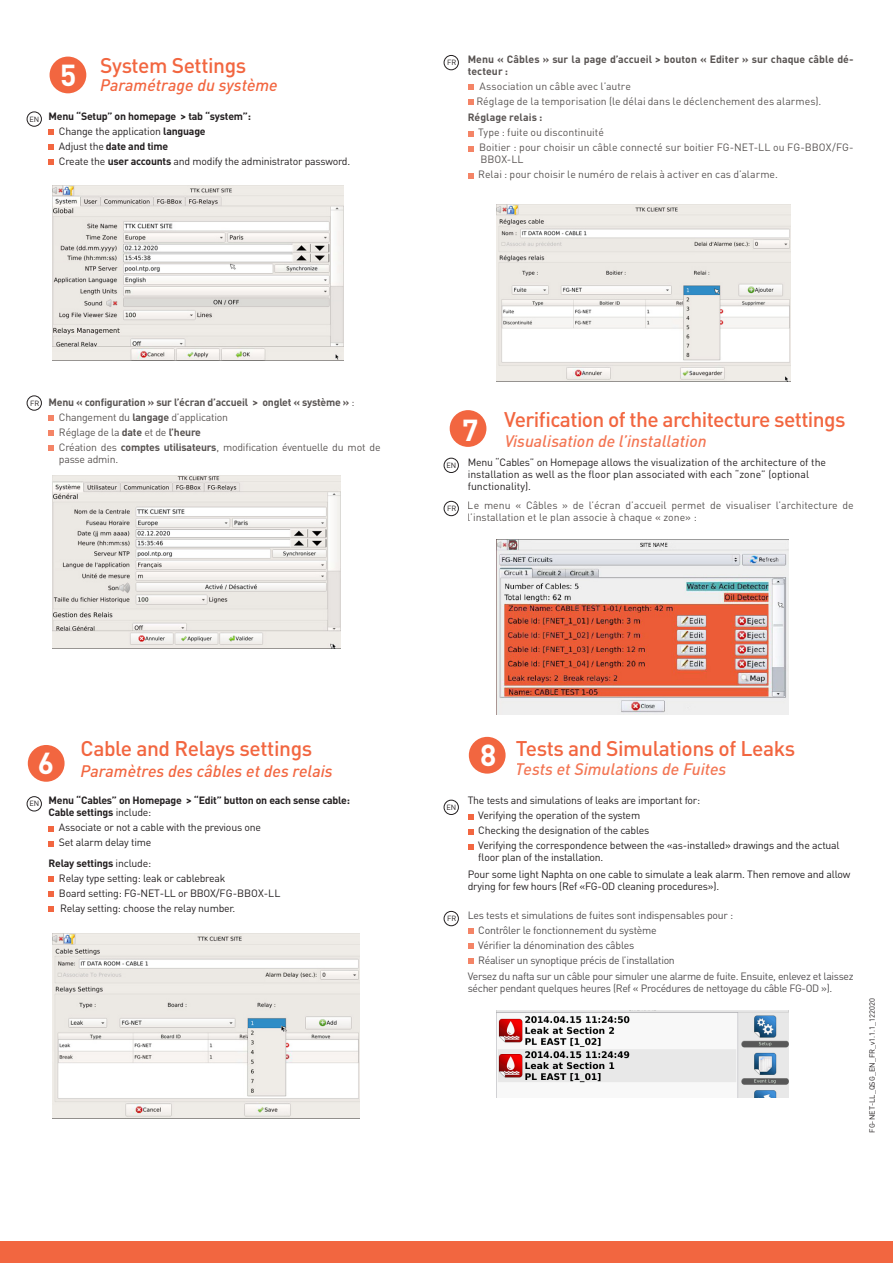
<style>
.page{position:relative;width:893px;height:1263px;background:#fff}
.page>*{position:absolute;margin:0;border:0;box-sizing:border-box;transform-origin:0 0}
.t1{font:700 30px "DINOT";color:#fff}
.titre_de_chapitre{font:500 21px "DINOT";letter-spacing:-.02em;color:#f26640}
.t2{font:italic 500 16.5px "DINOT";color:#f26640}
.t3{font:10.5px/12px "DINOT";letter-spacing:-.02em;color:#231f20}
.t4{font:10.5px/15px "DINOT";color:#2e2826}
.t5{font:700 10.5px/15px "DINOT";letter-spacing:-.02em;color:#2e2826}
.t6{font:700 10.5px "DINOT";letter-spacing:-.02em;color:#231f20}
.t7{font:10.5px/12px "DINOT";color:#231f20}
.t8{font:700 10.5px/12px "DINOT";color:#2e2826}
.t9{font:10.5px "DINOT";letter-spacing:-.02em;color:#2e2826}
.t10{font:7.5px "DINOT";color:#231f20}
.s1{font-weight:700}
.s2{font-weight:400}
</style>
<div class="page">
<div style="left:50px;top:57px;width:36px;height:36px;background:#f26640;border-radius:50%"></div>
<div style="left:0;top:1242px;width:893px;height:21px;background:#f26640"></div>
<svg style="left:48px;top:129px;width:6px;height:6px"></svg>
<svg style="left:48px;top:144px;width:6px;height:6px"></svg>
<svg style="left:48px;top:159px;width:6px;height:6px"></svg>
<svg style="left:48px;top:416px;width:6px;height:5px"></svg>
<svg style="left:48px;top:431px;width:6px;height:5px"></svg>
<svg style="left:48px;top:446px;width:6px;height:5px"></svg>
<div style="left:27px;top:396px;width:15px;height:14px;border:1px solid #231f20;border-radius:50%"></div>
<div style="left:27px;top:112px;width:15px;height:15px;border:1px solid #231f20;border-radius:50%"></div>
<svg style="left:48px;top:826px;width:6px;height:5px"></svg>
<svg style="left:48px;top:841px;width:6px;height:5px"></svg>
<svg style="left:48px;top:876px;width:6px;height:6px"></svg>
<svg style="left:48px;top:891px;width:6px;height:6px"></svg>
<svg style="left:48px;top:906px;width:6px;height:6px"></svg>
<img style="left:52px;top:186px;width:291px;height:174px">
<div style="left:450px;top:410px;width:36px;height:37px;background:#f26640;border-radius:50%"></div>
<div style="left:444px;top:501px;width:15px;height:15px;border:1px solid #231f20;border-radius:50%"></div>
<div style="left:444px;top:458px;width:15px;height:15px;border:1px solid #231f20;border-radius:50%"></div>
<img style="left:497px;top:540px;width:291px;height:175px">
<div style="left:469px;top:737px;width:37px;height:37px;background:#f26640;border-radius:50%"></div>
<svg style="left:468px;top:814px;width:5px;height:5px"></svg>
<svg style="left:468px;top:829px;width:5px;height:5px"></svg>
<svg style="left:468px;top:844px;width:5px;height:5px"></svg>
<svg style="left:468px;top:928px;width:5px;height:6px"></svg>
<svg style="left:468px;top:943px;width:5px;height:6px"></svg>
<svg style="left:468px;top:958px;width:5px;height:6px"></svg>
<div style="left:444px;top:911px;width:15px;height:15px;border:1px solid #231f20;border-radius:50%"></div>
<div style="left:444px;top:800px;width:15px;height:15px;border:1px solid #231f20;border-radius:50%"></div>
<img style="left:497px;top:1011px;width:291px;height:86px">
<div style="left:28px;top:745px;width:37px;height:37px;background:#f26640;border-radius:50%"></div>
<svg style="left:468px;top:85px;width:5px;height:5px"></svg>
<svg style="left:468px;top:100px;width:5px;height:5px"></svg>
<svg style="left:468px;top:131px;width:5px;height:5px"></svg>
<svg style="left:468px;top:146px;width:5px;height:5px"></svg>
<svg style="left:468px;top:173px;width:5px;height:5px"></svg>
<div style="left:444px;top:55px;width:15px;height:15px;border:1px solid #231f20;border-radius:50%"></div>
<div style="left:27px;top:796px;width:15px;height:15px;border:1px solid #231f20;border-radius:50%"></div>
<img style="left:52px;top:934px;width:307px;height:184px">
<img style="left:497px;top:204px;width:294px;height:177px">
<img style="left:52px;top:476px;width:288px;height:173px">
<p class="t10" style="left:29px;top:114px;width:11px">EN</p>
<p class="titre_de_chapitre" style="left:100px;top:51px;width:148px">System Settings</p>
<p class="t2" style="left:100px;top:75px;width:179px">Paramétrage du système</p>
<p class="t1" style="left:60px;top:54px;width:18px">5</p>
<p class="t6" style="left:48px;top:109px;width:204px">Menu “Setup” on homepage &gt; tab “system”:</p>
<p class="t3" style="left:59px;top:124px;width:148px">Change the application <span class="s1">language</span></p>
<p class="t6" style="left:59px;top:139px;width:111px"><span class="s2">Adjust the</span> date and time</p>
<p class="t3" style="left:59px;top:154px;width:293px">Create the <span class="s1">user accounts</span> and modify the administrator password.</p>
<p class="t10" style="left:447px;top:57px;width:11px">FR</p>
<p class="t8" style="left:468px;top:53px;width:387px">Menu « Câbles » sur la page d’accueil &gt; bouton « Editer » sur chaque câble dé&shy;tecteur :</p>
<p class="t4" style="left:476px;top:78px;width:347px">Association un câble avec l’autre<br>Réglage de la temporisation (le délai dans le déclenchement des alarmes).</p>
<p class="t8" style="left:468px;top:111px;width:76px">Réglage relais :</p>
<p class="t4" style="left:478px;top:125px;width:377px">Type : fuite ou discontinuité<br>Boitier : pour choisir un câble connecté sur boitier FG-NET-LL ou FG-BBOX/FG-</p>
<p class="t4" style="left:478px;top:152px;width:301px">BBOX-LL<br>Relai : pour choisir le numéro de relais à activer en cas d’alarme.</p>
<p class="t10" style="left:30px;top:398px;width:11px">FR</p>
<p class="t5" style="left:59px;top:395px;width:323px;text-indent:-10px">Menu « configuration » sur l’écran d’accueil &gt; onglet « système » <span class="s2">:<br>Changement du</span> langage <span class="s2">d’application<br>Réglage de la</span> date <span class="s2">et de</span> l’heure<br><span class="s2">Création des</span> comptes utilisateurs<span class="s2">, modification éventuelle du mot de</span></p>
<p class="t9" style="left:59px;top:452px;width:61px">passe admin.</p>
<p class="titre_de_chapitre" style="left:504px;top:405px;width:343px">Verification of the architecture settings</p>
<h3 class="t2" style="left:504px;top:430px;width:204px">Visualisation de l’installation</h3>
<p class="t1" style="left:462px;top:410px;width:18px">7</p>
<p class="t7" style="left:468px;top:456px;width:360px">Menu “Cables” on Homepage allows the visualization of the architecture of the installation as well as the floor plan associated with each “zone” (optional functionality).</p>
<p class="t4" style="left:468px;top:499px;width:387px;line-height:12px">Le menu « Câbles » de l’écran d’accueil permet de visualiser l’architecture de l’installation et le plan associe à chaque « zone» :</p>
<p class="t10" style="left:446px;top:460px;width:11px">EN</p>
<p class="t10" style="left:447px;top:503px;width:11px">FR</p>
<p class="t1" style="left:38px;top:743px;width:18px">6</p>
<p class="titre_de_chapitre" style="left:81px;top:734px;width:233px">Cable and Relays settings</p>
<p class="t2" style="left:81px;top:761px;width:254px">Paramètres des câbles et des relais</p>
<p class="t10" style="left:29px;top:798px;width:11px">EN</p>
<p class="t6" style="left:48px;top:793px;width:303px">Menu “Cables” on Homepage &gt; “Edit” button on each sense cable:</p>
<p class="t6" style="left:48px;top:805px;width:104px">Cable settings <span class="s2">include:</span></p>
<p class="t3" style="left:59px;top:821px;width:204px">Associate or not a cable with the previous one</p>
<p class="t3" style="left:59px;top:836px;width:94px">Set alarm delay time</p>
<p class="t6" style="left:48px;top:856px;width:104px">Relay settings <span class="s2">include:</span></p>
<p class="t3" style="left:59px;top:872px;width:168px">Relay type setting: leak or cablebreak</p>
<p class="t3" style="left:59px;top:887px;width:223px">Board setting: FG-NET-LL or BBOX/FG-BBOX-LL</p>
<p class="t3" style="left:60px;top:902px;width:177px">Relay setting: choose the relay number.</p>
<p class="t10" style="left:446px;top:802px;width:11px">EN</p>
<p class="t10" style="left:447px;top:913px;width:11px">FR</p>
<p class="titre_de_chapitre" style="left:516px;top:734px;width:281px">Tests and Simulations of Leaks</p>
<h3 class="t2" style="left:516px;top:759px;width:212px">Tests et Simulations de Fuites</h3>
<p class="t1" style="left:480px;top:735px;width:18px">8</p>
<p class="t3" style="left:468px;top:794px;width:234px">The tests and simulations of leaks are important for:</p>
<p class="t3" style="left:478px;top:809px;width:163px">Verifying the operation of the system</p>
<p class="t3" style="left:478px;top:824px;width:173px">Checking the designation of the cables</p>
<p class="t3" style="left:478px;top:839px;width:363px">Verifying the correspondence between the «as-installed» drawings and the actual floor plan of the installation.</p>
<p class="t3" style="left:468px;top:867px;width:384px">Pour some light Naphta on one cable to simulate a leak alarm. Then remove and allow drying for few hours (Ref «FG-OD cleaning procedures»).</p>
<p class="t3" style="left:478px;top:907px;width:257px;line-height:15px;text-indent:-10px">Les tests et simulations de fuites sont indispensables pour :<br>Contrôler le fonctionnement du système<br>Vérifier la dénomination des câbles<br>Réaliser un synoptique précis de l’installation</p>
<p class="t3" style="left:468px;top:970px;width:387px">Versez du nafta sur un câble pour simuler une alarme de fuite. Ensuite, enlevez et laissez sécher pendant quelques heures (Ref « Procédures de nettoyage du câble FG-OD »).</p>
<p class="t10" style="left:867px;top:1132px;width:136px;rotate:-90deg">FG-NET-LL_QSG_EN_FR_v1.1.1_122020</p>
</div>
